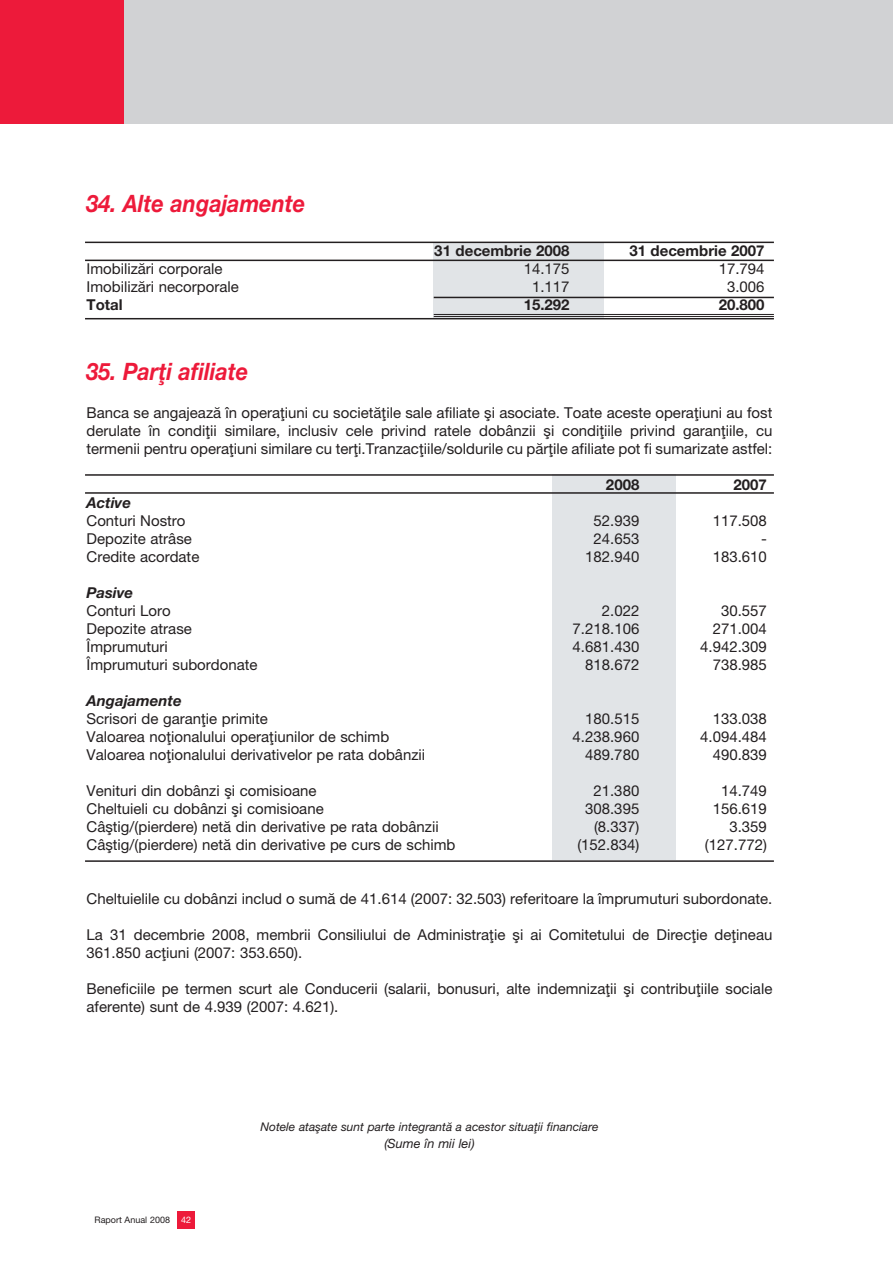
<style>
.page{position:relative;width:893px;height:1263px;background:#fff}
.page>*{position:absolute;margin:0;border:0;box-sizing:border-box;transform-origin:0 0}
.t1{font:italic 700 24px "Helvetica N";color:#ed1a3a;scale:.9 1}
.t2{font:15px/18px "Helvetica N";color:#231f20}
.t3{font:700 15px "Helvetica N";color:#231f20}
.t4{font:italic 700 15px "Helvetica N";color:#231f20}
.t5{font:italic 12.75px "Helvetica N";color:#231f20}
.t6{font:italic 12px "Helvetica N";color:#231f20}
.t7{font:9px "Helvetica N";color:#231f20}
.s1{color:#fff}
</style>
<div class="page">
<div style="left:553px;top:475px;width:123px;height:385px;background:#e1e4e7"></div>
<div style="left:434px;top:242px;width:170px;height:77px;background:#e1e4e7"></div>
<hr style="left:85px;top:242px;width:689px;height:1px;background:#231f20">
<hr style="left:85px;top:260px;width:689px;height:1px;background:#231f20">
<hr style="left:85px;top:318px;width:689px;height:1px;background:#231f20">
<hr style="left:434px;top:297px;width:340px;height:1px;background:#231f20">
<hr style="left:434px;top:314px;width:340px;height:1px;background:#231f20">
<hr style="left:434px;top:316px;width:340px;height:1px;background:#231f20">
<div style="left:178px;top:1212px;width:17px;height:17px;background:#ed1a3a"></div>
<div style="left:0;top:0;width:893px;height:123px;background:#d1d2d4"></div>
<div style="left:0;top:0;width:123px;height:124px;background:#ed1a3a"></div>
<hr style="left:85px;top:474px;width:689px;height:2px;background:#231f20">
<hr style="left:85px;top:492px;width:689px;height:2px;background:#231f20">
<hr style="left:85px;top:860px;width:689px;height:2px;background:#231f20">
<h1 class="t1" style="left:87px;top:195px;width:245px">34. Alte angajamente</h1>
<p class="t3" style="left:434px;top:246px;width:137px">31 decembrie 2008</p>
<p class="t3" style="left:629px;top:246px;width:137px">31 decembrie 2007</p>
<p class="t2" style="left:87px;top:261px;width:137px">Imobiliz`ri corporale</p>
<p class="t2" style="left:524px;top:261px;width:47px">14.175</p>
<p class="t2" style="left:719px;top:261px;width:47px">17.794</p>
<p class="t2" style="left:87px;top:279px;width:154px">Imobiliz`ri necorporale</p>
<p class="t2" style="left:532px;top:279px;width:39px">1.117</p>
<p class="t2" style="left:727px;top:279px;width:39px">3.006</p>
<p class="t3" style="left:87px;top:300px;width:38px">Total</p>
<p class="t3" style="left:524px;top:300px;width:47px">15.292</p>
<p class="t3" style="left:719px;top:300px;width:47px">20.800</p>
<h1 class="t1" style="left:87px;top:362px;width:181px">35. Par]i afiliate</h1>
<p class="t2" style="left:87px;top:405px;width:687px;text-align:justify">Banca se angajeaz` \n opera]iuni cu societ`]ile sale afiliate [i asociate. Toate aceste opera]iuni au fost derulate \n condi]ii similare, inclusiv cele privind ratele dobânzii [i condi]iile privind garan]iile, cu termenii pentru opera]iuni similare cu ter]i.Tranzac]iile/soldurile cu p`r]ile afiliate pot fi sumarizate astfel:</p>
<p class="t3" style="left:606px;top:480px;width:35px">2008</p>
<p class="t3" style="left:733px;top:480px;width:35px">2007</p>
<p class="t4" style="left:87px;top:498px;width:46px">Active</p>
<p class="t2" style="left:87px;top:513px;width:101px">Conturi Nostro</p>
<p class="t2" style="left:593px;top:513px;width:47px">52.939</p>
<p class="t2" style="left:713px;top:513px;width:56px">117.508</p>
<p class="t2" style="left:87px;top:531px;width:107px">Depozite atrâse</p>
<p class="t2" style="left:593px;top:531px;width:47px">24.653</p>
<p class="t2" style="left:761px;top:531px;width:7px">-</p>
<p class="t2" style="left:87px;top:549px;width:114px">Credite acordate</p>
<p class="t2" style="left:585px;top:549px;width:56px">182.940</p>
<p class="t2" style="left:713px;top:549px;width:56px">183.610</p>
<p class="t4" style="left:87px;top:588px;width:48px">Pasive</p>
<p class="t2" style="left:87px;top:603px;width:86px">Conturi Loro</p>
<p class="t2" style="left:602px;top:603px;width:39px">2.022</p>
<p class="t2" style="left:721px;top:603px;width:47px">30.557</p>
<p class="t2" style="left:87px;top:621px;width:107px">Depozite atrase</p>
<p class="t2" style="left:573px;top:621px;width:68px">7.218.106</p>
<p class="t2" style="left:713px;top:621px;width:56px">271.004</p>
<p class="t2" style="left:87px;top:639px;width:83px">|mprumuturi</p>
<p class="t2" style="left:573px;top:639px;width:68px">4.681.430</p>
<p class="t2" style="left:700px;top:639px;width:68px">4.942.309</p>
<p class="t2" style="left:87px;top:657px;width:172px">|mprumuturi subordonate</p>
<p class="t2" style="left:585px;top:657px;width:56px">818.672</p>
<p class="t2" style="left:713px;top:657px;width:56px">738.985</p>
<p class="t4" style="left:87px;top:696px;width:97px">Angajamente</p>
<p class="t2" style="left:87px;top:711px;width:183px">Scrisori de garan]ie primite</p>
<p class="t2" style="left:585px;top:711px;width:56px">180.515</p>
<p class="t2" style="left:713px;top:711px;width:56px">133.038</p>
<p class="t2" style="left:87px;top:729px;width:304px">Valoarea no]ionalului opera]iunilor de schimb</p>
<p class="t2" style="left:573px;top:729px;width:68px">4.238.960</p>
<p class="t2" style="left:700px;top:729px;width:68px">4.094.484</p>
<p class="t2" style="left:87px;top:747px;width:340px">Valoarea no]ionalului derivativelor pe rata dobânzii</p>
<p class="t2" style="left:585px;top:747px;width:56px">489.780</p>
<p class="t2" style="left:713px;top:747px;width:56px">490.839</p>
<p class="t2" style="left:87px;top:783px;width:231px">Venituri din dobânzi [i comisioane</p>
<p class="t2" style="left:593px;top:783px;width:47px">21.380</p>
<p class="t2" style="left:721px;top:783px;width:47px">14.749</p>
<p class="t2" style="left:87px;top:801px;width:239px">Cheltuieli cu dobânzi [i comisioane</p>
<p class="t2" style="left:585px;top:801px;width:56px">308.395</p>
<p class="t2" style="left:713px;top:801px;width:56px">156.619</p>
<p class="t2" style="left:87px;top:819px;width:354px">Câ[tig/(pierdere) net` din derivative pe rata dobânzii</p>
<p class="t2" style="left:594px;top:819px;width:47px">(8.337)</p>
<p class="t2" style="left:729px;top:819px;width:39px">3.359</p>
<p class="t2" style="left:87px;top:837px;width:370px">Câ[tig/(pierdere) net` din derivative pe curs de schimb</p>
<p class="t2" style="left:577px;top:837px;width:63px">(152.834)</p>
<p class="t2" style="left:705px;top:837px;width:63px">(127.772)</p>
<p class="t2" style="left:87px;top:891px;width:687px">Cheltuielile cu dobânzi includ o sum` de 41.614 (2007: 32.503) referitoare la \mprumuturi subordonate.</p>
<p class="t2" style="left:87px;top:927px;width:687px">La 31 decembrie 2008, membrii Consiliului de Administra]ie [i ai Comitetului de Direc]ie de]ineau<br>361.850 ac]iuni (2007: 353.650).</p>
<p class="t2" style="left:87px;top:981px;width:687px">Beneficiile pe termen scurt ale Conducerii (salarii, bonusuri, alte indemniza]ii [i contribu]iile sociale aferente) sunt de 4.939 (2007: 4.621).</p>
<p class="t6" style="left:260px;top:1123px;width:339px">Notele ata[ate sunt parte integrant` a acestor situa]ii financiare</p>
<p class="t7" style="left:95px;top:1217px;width:98px">Raport Anual 2008 <span class="s1">42</span></p>
<p class="t5" style="left:384px;top:1139px;width:92px">(Sume în mii lei)</p>
</div>
